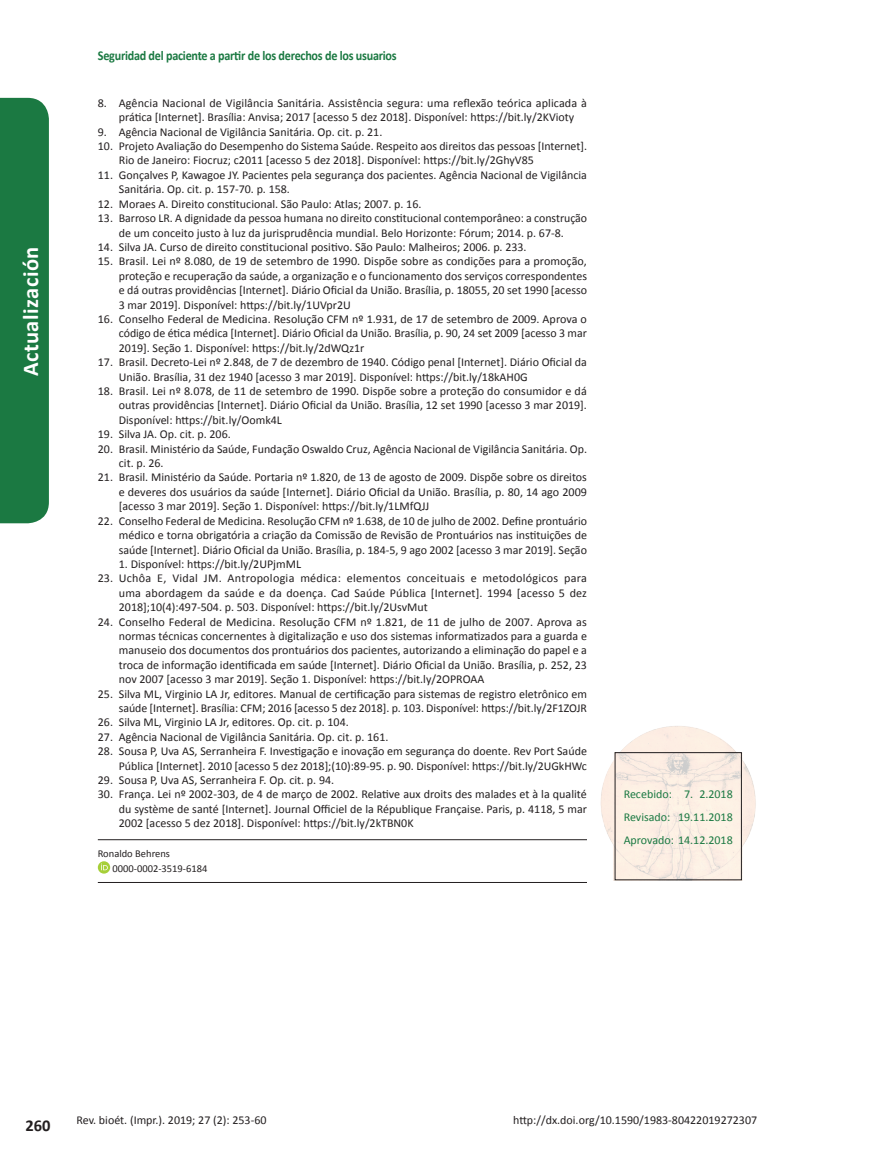
<style>
.page{position:relative;width:872px;height:1170px;background:#fff}
.page>*{position:absolute;margin:0;border:0;box-sizing:border-box;transform-origin:0 0}
.t1{font:700 22.5px "Calibri";letter-spacing:.02em;color:#fff}
.t2{font:700 16.5px "Calibri";color:#231f20}
.t3{font:700 13.5px "Calibri";letter-spacing:-.02em;color:#1b7942;scale:.9 1}
.Referencias{font:12px/14.4px "Calibri";color:#231f20;text-align:justify}
.t4{font:12px "Calibri";color:#1b7942}
.ORCID__último{font:10.5px "Calibri";color:#231f20}
.Autor_ORCID__primeir{font:10.5px "Calibri";color:#231f20}
</style>
<div class="page">
<div style="left:0;top:98px;width:49px;height:425px;background:#1b7942"></div>
<hr style="left:98px;top:839px;width:489px;height:1px;background:#231f20">
<hr style="left:98px;top:882px;width:489px;height:1px;background:#231f20">
<svg style="left:98px;top:861px;width:12px;height:12px"></svg>
<svg style="left:101px;top:863px;width:7px;height:7px"></svg>
<img style="left:600px;top:726px;width:156px;height:154px">
<h1 class="t1" style="left:15px;top:376px;width:131px;rotate:-90deg">Actualización</h1>
<p class="t3" style="left:98px;top:46px;width:334px">Seguridad del paciente a partir de los derechos de los usuarios</p>
<p class="Referencias" style="left:119px;top:96px;width:469px;text-indent:-21px">8. Agência Nacional de Vigilância Sanitária. Assistência segura: uma reflexão teórica aplicada à prática [Internet]. Brasília: Anvisa; 2017 [acesso 5 dez 2018]. Disponível: https://bit.ly/2KVioty</p>
<p class="Referencias" style="left:98px;top:124px;width:286px">9. Agência Nacional de Vigilância Sanitária. Op. cit. p. 21.</p>
<p class="Referencias" style="left:119px;top:139px;width:470px;text-indent:-21px">10. Projeto Avaliação do Desempenho do Sistema Saúde. Respeito aos direitos das pessoas [Internet].<br>Rio de Janeiro: Fiocruz; c2011 [acesso 5 dez 2018]. Disponível: https://bit.ly/2GhyV85</p>
<p class="Referencias" style="left:119px;top:168px;width:469px;text-indent:-21px">11. Gonçalves P, Kawagoe JY. Pacientes pela segurança dos pacientes. Agência Nacional de Vigilância<br>Sanitária. Op. cit. p. 157-70. p. 158.</p>
<p class="Referencias" style="left:98px;top:196px;width:325px">12. Moraes A. Direito constitucional. São Paulo: Atlas; 2007. p. 16.</p>
<p class="Referencias" style="left:98px;top:211px;width:491px;text-align:center">13. Barroso LR. A dignidade da pessoa humana no direito constitucional contemporâneo: a construção de um conceito justo à luz da jurisprudência mundial. Belo Horizonte: Fórum; 2014. p. 67-8.</p>
<p class="Referencias" style="left:98px;top:240px;width:430px">14. Silva JA. Curso de direito constitucional positivo. São Paulo: Malheiros; 2006. p. 233.</p>
<p class="Referencias" style="left:119px;top:254px;width:470px;text-indent:-21px">15. Brasil. Lei nº 8.080, de 19 de setembro de 1990. Dispõe sobre as condições para a promoção, proteção e recuperação da saúde, a organização e o funcionamento dos serviços correspondentes e dá outras providências [Internet]. Diário Oficial da União. Brasília, p. 18055, 20 set 1990 [acesso 3 mar 2019]. Disponível: https://bit.ly/1UVpr2U</p>
<p class="Referencias" style="left:119px;top:312px;width:469px;text-indent:-21px">16. Conselho Federal de Medicina. Resolução CFM nº 1.931, de 17 de setembro de 2009. Aprova o código de ética médica [Internet]. Diário Oficial da União. Brasília, p. 90, 24 set 2009 [acesso 3 mar 2019]. Seção 1. Disponível: https://bit.ly/2dWQz1r</p>
<p class="Referencias" style="left:119px;top:355px;width:469px;text-indent:-21px">17. Brasil. Decreto-Lei nº 2.848, de 7 de dezembro de 1940. Código penal [Internet]. Diário Oficial da<br>União. Brasília, 31 dez 1940 [acesso 3 mar 2019]. Disponível: https://bit.ly/18kAH0G</p>
<p class="Referencias" style="left:119px;top:384px;width:469px;text-indent:-21px">18. Brasil. Lei nº 8.078, de 11 de setembro de 1990. Dispõe sobre a proteção do consumidor e dá outras providências [Internet]. Diário Oficial da União. Brasília, 12 set 1990 [acesso 3 mar 2019].<br>Disponível: https://bit.ly/Oomk4L</p>
<p class="Referencias" style="left:98px;top:427px;width:134px">19. Silva JA. Op. cit. p. 206.</p>
<p class="Referencias" style="left:119px;top:441px;width:470px;text-indent:-21px">20. Brasil. Ministério da Saúde, Fundação Oswaldo Cruz, Agência Nacional de Vigilância Sanitária. Op. cit. p. 26.</p>
<p class="Referencias" style="left:119px;top:470px;width:469px;text-indent:-21px">21. Brasil. Ministério da Saúde. Portaria nº 1.820, de 13 de agosto de 2009. Dispõe sobre os direitos e deveres dos usuários da saúde [Internet]. Diário Oficial da União. Brasília, p. 80, 14 ago 2009 [acesso 3 mar 2019]. Seção 1. Disponível: https://bit.ly/1LMfQJJ</p>
<p class="Referencias" style="left:119px;top:513px;width:470px;text-indent:-21px">22. Conselho Federal de Medicina. Resolução CFM nº 1.638, de 10 de julho de 2002. Define prontuário médico e torna obrigatória a criação da Comissão de Revisão de Prontuários nas instituições de saúde [Internet]. Diário Oficial da União. Brasília, p. 184-5, 9 ago 2002 [acesso 3 mar 2019]. Seção</p>
<p class="Referencias" style="left:119px;top:556px;width:184px">1. Disponível: https://bit.ly/2UPjmML</p>
<p class="Referencias" style="left:119px;top:571px;width:470px;text-indent:-21px">23. Uchôa E, Vidal JM. Antropologia médica: elementos conceituais e metodológicos para uma abordagem da saúde e da doença. Cad Saúde Pública [Internet]. 1994 [acesso 5 dez 2018];10(4):497-504. p. 503. Disponível: https://bit.ly/2UsvMut</p>
<p class="Referencias" style="left:119px;top:614px;width:469px;text-indent:-21px">24. Conselho Federal de Medicina. Resolução CFM nº 1.821, de 11 de julho de 2007. Aprova as normas técnicas concernentes à digitalização e uso dos sistemas informatizados para a guarda e manuseio dos documentos dos prontuários dos pacientes, autorizando a eliminação do papel e a troca de informação identificada em saúde [Internet]. Diário Oficial da União. Brasília, p. 252, 23 nov 2007 [acesso 3 mar 2019]. Seção 1. Disponível: https://bit.ly/2OPROAA</p>
<p class="Referencias" style="left:98px;top:686px;width:490px;text-align:right">25. Silva ML, Virginio LA Jr, editores. Manual de certificação para sistemas de registro eletrônico em saúde [Internet]. Brasília: CFM; 2016 [acesso 5 dez 2018]. p. 103. Disponível: https://bit.ly/2F1ZOJR</p>
<p class="Referencias" style="left:98px;top:715px;width:252px">26. Silva ML, Virginio LA Jr, editores. Op. cit. p. 104.</p>
<p class="Referencias" style="left:98px;top:729px;width:292px">27. Agência Nacional de Vigilância Sanitária. Op. cit. p. 161.</p>
<p class="Referencias" style="left:98px;top:744px;width:490px;text-align:right">28. Sousa P, Uva AS, Serranheira F. Investigação e inovação em segurança do doente. Rev Port Saúde<br>Pública [Internet]. 2010 [acesso 5 dez 2018];(10):89-95. p. 90. Disponível: https://bit.ly/2UGkHWc</p>
<p class="Referencias" style="left:98px;top:772px;width:238px">29. Sousa P, Uva AS, Serranheira F. Op. cit. p. 94.</p>
<p class="Referencias" style="left:119px;top:787px;width:469px;text-indent:-21px">30. França. Lei nº 2002-303, de 4 de março de 2002. Relative aux droits des malades et à la qualité du système de santé [Internet]. Journal Officiel de la République Française. Paris, p. 4118, 5 mar 2002 [acesso 5 dez 2018]. Disponível: https://bit.ly/2kTBN0K</p>
<p class="Autor_ORCID__primeir" style="left:98px;top:846px;width:74px">Ronaldo Behrens</p>
<p class="ORCID__último" style="left:112px;top:861px;width:96px">0000-0002-3519-6184</p>
<p class="t4" style="left:623px;top:786px;width:111px">Recebido: 7. 2.2018</p>
<p class="t4" style="left:623px;top:809px;width:111px">Revisado: 19.11.2018</p>
<p class="t4" style="left:623px;top:832px;width:111px">Aprovado: 14.12.2018</p>
<h2 class="t2" style="left:26px;top:1113px;width:27px">260</h2>
<p class="Referencias" style="left:77px;top:1113px;width:191px">Rev. bioét. (Impr.). 2019; 27 (2): 253-60</p>
<p class="Referencias" style="left:513px;top:1113px;width:245px">http://dx.doi.org/10.1590/1983-80422019272307</p>
</div>
